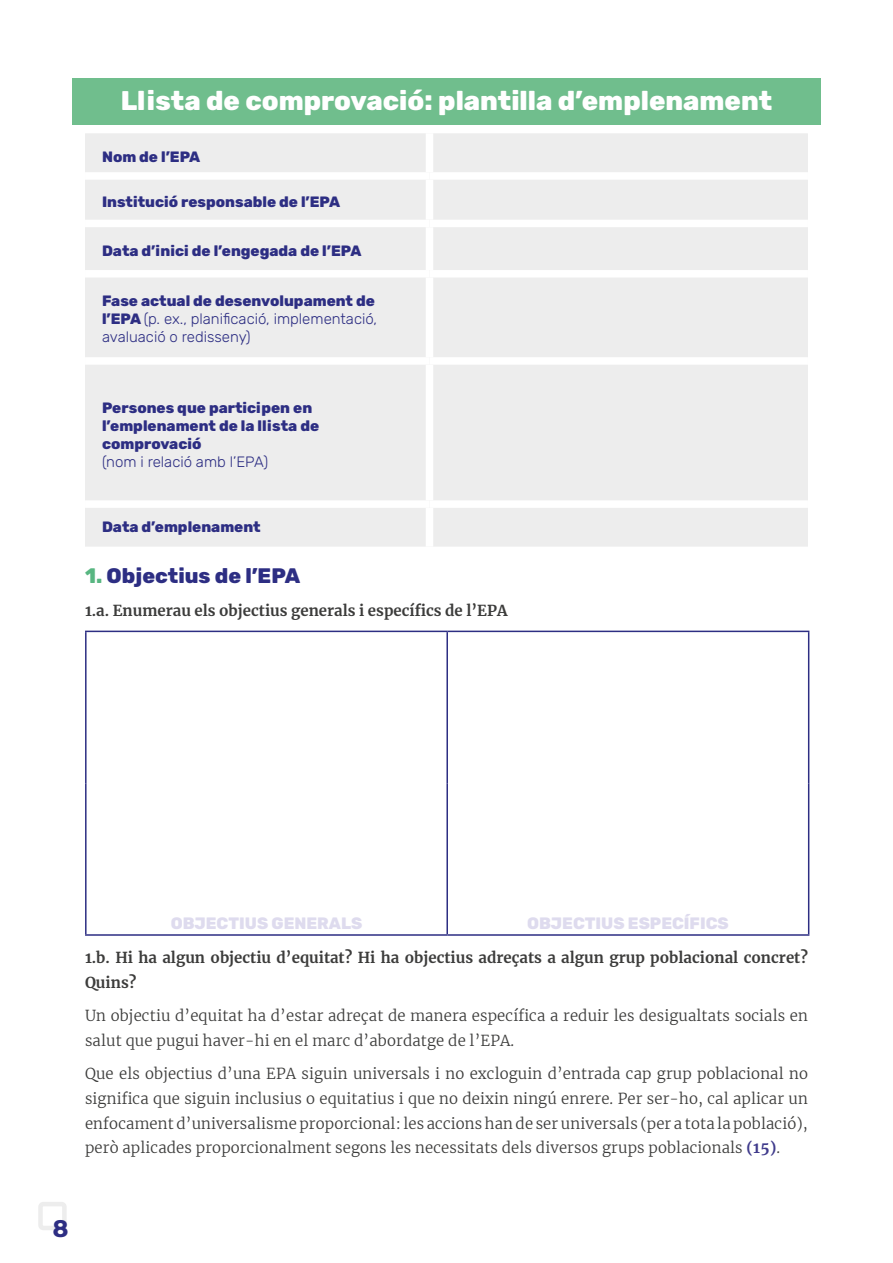
<style>
.page{position:relative;width:893px;height:1263px;background:#fff}
.page>*{position:absolute;margin:0;border:0;box-sizing:border-box;transform-origin:0 0}
.t1{font:800 27px "Rubik";color:#fff}
.t2{font:700 24px "Rubik";color:#2d2e83}
.t3{font:800 21px "Rubik";color:#2d2e83}
.Párrafo{font:800 16.5px "Rubik";color:#dedbee}
.Párrafo-2{font:300 15px/24.8px "Merriweather";letter-spacing:.01em;color:#3c3c3b}
.Figura{font:800 15px/18px "Rubik";color:#2d2e83}
.t4{font:700 15px/24.8px "Merriweather";color:#3c3c3b}
.Figura-2{font:300 15px/18px "Rubik";color:#2d2e83}
.s1{font-weight:800}
.s2{font-weight:300}
.s3{color:#58b681}
.s4{font-weight:700;color:#403b8c}
</style>
<div class="page">
<div style="left:38px;top:1202px;width:29px;height:28px;border:4px solid #ededed;border-radius:3px"></div>
<div style="left:72px;top:78px;width:749px;height:46px;background:#70be8d"></div>
<div style="left:85px;top:133px;width:723px;height:414px;background:#ededed"></div>
<div style="left:426px;top:133px;width:7px;height:39px;background:#fff"></div>
<div style="left:85px;top:172px;width:344px;height:8px;background:#fff"></div>
<div style="left:429px;top:172px;width:379px;height:8px;background:#fff"></div>
<div style="left:426px;top:180px;width:7px;height:40px;background:#fff"></div>
<div style="left:85px;top:220px;width:344px;height:7px;background:#fff"></div>
<div style="left:429px;top:220px;width:379px;height:7px;background:#fff"></div>
<div style="left:426px;top:227px;width:7px;height:43px;background:#fff"></div>
<div style="left:85px;top:270px;width:344px;height:7px;background:#fff"></div>
<div style="left:429px;top:270px;width:379px;height:7px;background:#fff"></div>
<div style="left:426px;top:277px;width:7px;height:80px;background:#fff"></div>
<div style="left:85px;top:357px;width:344px;height:8px;background:#fff"></div>
<div style="left:429px;top:357px;width:379px;height:8px;background:#fff"></div>
<div style="left:426px;top:365px;width:7px;height:135px;background:#fff"></div>
<div style="left:85px;top:500px;width:344px;height:8px;background:#fff"></div>
<div style="left:429px;top:500px;width:379px;height:8px;background:#fff"></div>
<div style="left:426px;top:508px;width:7px;height:39px;background:#fff"></div>
<hr style="left:85px;top:631px;width:362px;height:1px;background:#2d2e83">
<hr style="left:85px;top:632px;width:2px;height:152px;background:#2d2e83">
<hr style="left:447px;top:631px;width:362px;height:1px;background:#2d2e83">
<hr style="left:446px;top:632px;width:2px;height:152px;background:#2d2e83">
<hr style="left:808px;top:632px;width:1px;height:152px;background:#2d2e83">
<hr style="left:85px;top:784px;width:2px;height:150px;background:#2d2e83">
<hr style="left:446px;top:784px;width:2px;height:150px;background:#2d2e83">
<hr style="left:808px;top:784px;width:1px;height:150px;background:#2d2e83">
<hr style="left:85px;top:934px;width:362px;height:2px;background:#2d2e83">
<hr style="left:447px;top:934px;width:362px;height:2px;background:#2d2e83">
<h1 class="t1" style="left:121px;top:86px;width:653px">Llista de comprovació: plantilla d’emplenament</h1>
<p class="Figura" style="left:102px;top:148px;width:100px">Nom de l’EPA</p>
<p class="Figura" style="left:102px;top:193px;width:240px">Institució responsable de l’EPA</p>
<p class="Figura" style="left:102px;top:242px;width:261px">Data d’inici de l’engegada de l’EPA</p>
<p class="Figura-2" style="left:102px;top:293px;width:277px"><span class="s1">Fase actual de desenvolupament de l’EPA</span> (p. ex., planificació, implementació, avaluació o redisseny)</p>
<p class="Figura" style="left:102px;top:399px;width:219px">Persones que participen en l’emplenament de la llista de comprovació<br><span class="s2">(nom i relació amb l’EPA)</span></p>
<p class="Figura" style="left:102px;top:519px;width:160px">Data d’emplenament</p>
<h2 class="t3" style="left:85px;top:564px;width:217px"><span class="s3">1.</span> Objectius de l’EPA</h2>
<h3 class="t4" style="left:85px;top:598px;width:424px">1.a. Enumerau els objectius generals i específics de l’EPA</h3>
<p class="Párrafo" style="left:171px;top:914px;width:193px">OBJECTIUS GENERALS</p>
<p class="Párrafo" style="left:527px;top:914px;width:203px">OBJECTIUS ESPECÍFICS</p>
<h3 class="t4" style="left:85px;top:945px;width:724px">1.b. Hi ha algun objectiu d’equitat? Hi ha objectius adreçats a algun grup poblacional concret?<br>Quins?</h3>
<p class="Párrafo-2" style="left:85px;top:1003px;width:724px">Un objectiu d’equitat ha d’estar adreçat de manera específica a reduir les desigualtats socials en salut que pugui haver-hi en el marc d’abordatge de l’EPA.</p>
<p class="Párrafo-2" style="left:85px;top:1061px;width:724px;text-align:justify">Que els objectius d’una EPA siguin universals i no excloguin d’entrada cap grup poblacional no significa que siguin inclusius o equitatius i que no deixin ningú enrere. Per ser-ho, cal aplicar un enfocament d’universalisme proporcional: les accions han de ser universals (per a tota la població), però aplicades proporcionalment segons les necessitats dels diversos grups poblacionals <span class="s4">(15)</span>.</p>
<h2 class="t2" style="left:52px;top:1215px;width:18px">8</h2>
</div>
